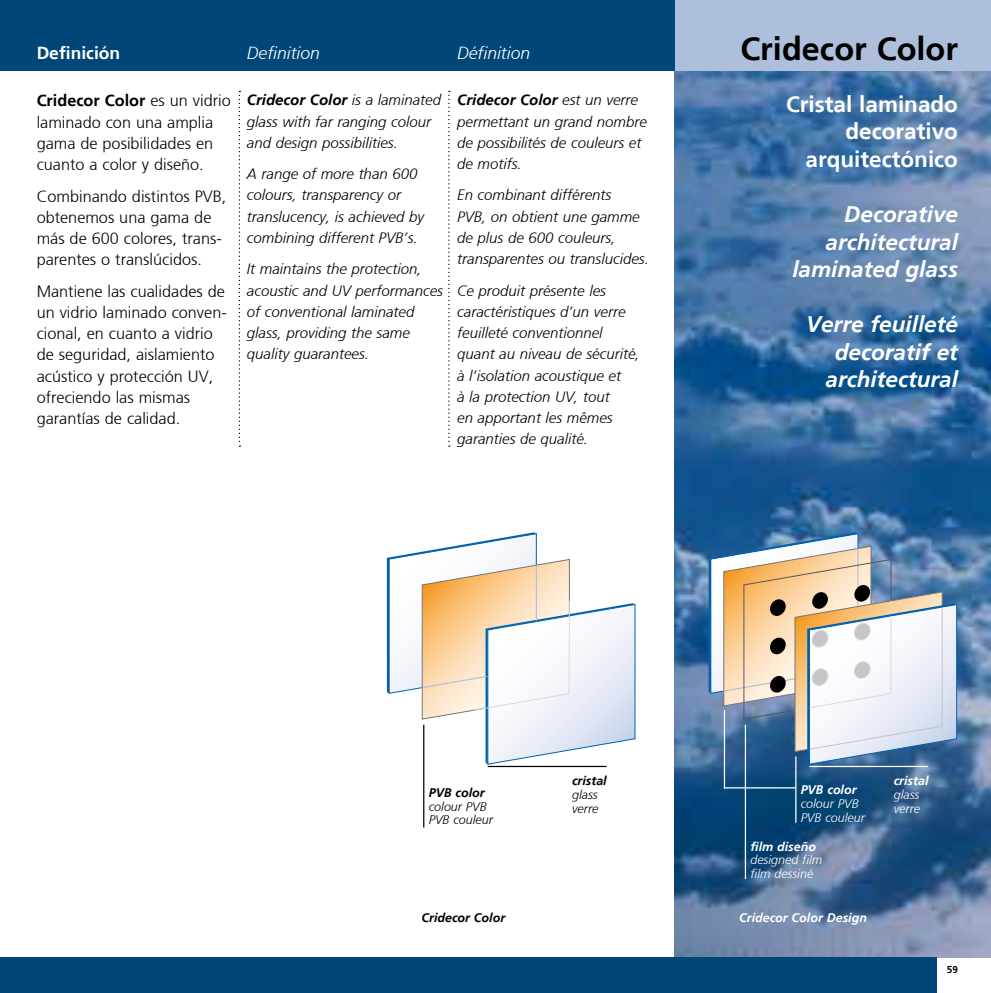
<style>
.page{position:relative;width:991px;height:993px;background:#fff}
.page>*{position:absolute;margin:0;border:0;box-sizing:border-box;transform-origin:0 0}
.t1{font:700 32.5px "Frutiger";color:#000}
.t2{font:italic 700 22.5px/27.5px "Frutiger";color:#fff;text-align:right}
.t3{font:700 22.5px/27.5px "Frutiger";color:#fff;text-align:right}
.t4{font:italic 300 17.5px "Frutiger";color:#fff}
.t5{font:700 17.5px "Frutiger";color:#fff}
.t6{font:300 16.25px/21.2px "Frutiger";color:#000}
.t7{font:italic 300 15px/21.2px "Frutiger";color:#000}
.t8{font:italic 300 12.5px/13.8px "Frutiger";color:#fff}
.t9{font:italic 700 12.5px "Frutiger";color:#fff}
.t10{font:italic 300 12.5px/13.8px "Frutiger";color:#000}
.t11{font:italic 700 12.5px "Frutiger";color:#000}
.t12{font:700 10px "Frutiger";color:#000}
.s1{font-weight:700}
</style>
<div class="page">
<svg style="left:674px;top:71px;width:317px;height:886px;background:#416f9e"></svg>
<div style="left:674px;top:0;width:317px;height:71px;background:#aebfdb"></div>
<div style="left:0;top:957px;width:937px;height:35px;background:#004677"></div>
<div style="left:0;top:0;width:674px;height:71px;background:#004677"></div>
<svg style="left:239px;top:91px;width:1px;height:355px"></svg>
<svg style="left:448px;top:91px;width:2px;height:355px"></svg>
<svg style="left:387px;top:532px;width:248px;height:232px"></svg>
<hr style="left:488px;top:765px;width:119px;height:1px;background:#000">
<hr style="left:423px;top:724px;width:1px;height:103px;background:#000">
<svg style="left:708px;top:532px;width:249px;height:232px"></svg>
<div style="left:854px;top:660px;width:16px;height:18px;background:#c4c6c7;border-radius:8px"></div>
<div style="left:854px;top:660px;width:16px;height:19px;border:1px solid #d9dadb;border-radius:8px"></div>
<div style="left:812px;top:629px;width:16px;height:18px;background:#c4c6c7;border-radius:8px"></div>
<div style="left:812px;top:629px;width:16px;height:18px;border:1px solid #d9dadb;border-radius:8px"></div>
<div style="left:812px;top:668px;width:16px;height:18px;background:#c4c6c7;border-radius:8px"></div>
<div style="left:812px;top:667px;width:16px;height:19px;border:1px solid #d9dadb;border-radius:8px"></div>
<div style="left:854px;top:622px;width:16px;height:18px;background:#c4c6c7;border-radius:8px"></div>
<div style="left:854px;top:622px;width:16px;height:18px;border:1px solid #d9dadb;border-radius:8px"></div>
<svg style="left:770px;top:675px;width:16px;height:18px"></svg>
<hr style="left:809px;top:765px;width:119px;height:1px;background:#fff">
<hr style="left:745px;top:724px;width:1px;height:154px;background:#fff">
<hr style="left:795px;top:756px;width:1px;height:66px;background:#fff">
<hr style="left:724px;top:709px;width:1px;height:79px;background:#fff">
<hr style="left:724px;top:787px;width:72px;height:1px;background:#fff">
<p class="t5" style="left:37px;top:42px;width:85px">Definición</p>
<p class="t4" style="left:247px;top:43px;width:74px">Definition</p>
<p class="t4" style="left:457px;top:43px;width:74px">Définition</p>
<h1 class="t1" style="left:740px;top:30px;width:219px">Cridecor Color</h1>
<p class="t6" style="left:37px;top:90px;width:196px"><span class="s1">Cridecor Color</span> es un vidrio laminado con una amplia gama de posibilidades en cuanto a color y diseño.</p>
<p class="t6" style="left:37px;top:185px;width:191px">Combinando distintos PVB, obtenemos una gama de más de 600 colores, trans&shy;parentes o translúcidos.</p>
<p class="t6" style="left:37px;top:280px;width:192px">Mantiene las cualidades de un vidrio laminado conven&shy;cional, en cuanto a vidrio de seguridad, aislamiento acústico y protección UV, ofreciendo las mismas garantías de calidad.</p>
<p class="t7" style="left:247px;top:89px;width:196px"><span class="s1">Cridecor Color</span> is a laminated glass with far ranging colour and design possibilities.</p>
<p class="t7" style="left:247px;top:163px;width:179px">A range of more than 600 colours, transparency or translucency, is achieved by combining different PVB’s.</p>
<p class="t7" style="left:247px;top:258px;width:198px">It maintains the protection, acoustic and UV performances of conventional laminated glass, providing the same quality guarantees.</p>
<p class="t7" style="left:457px;top:89px;width:191px"><span class="s1">Cridecor Color</span> est un verre permettant un grand nombre de possibilités de couleurs et de motifs.</p>
<p class="t7" style="left:457px;top:184px;width:193px">En combinant différents<br>PVB, on obtient une gamme de plus de 600 couleurs, transparentes ou translucides.</p>
<p class="t7" style="left:457px;top:279px;width:184px">Ce produit présente les caractéristiques d’un verre feuilleté conventionnel quant au niveau de sécurité, à l’isolation acoustique et<br>à la protection UV, tout<br>en apportant les mêmes garanties de qualité.</p>
<h2 class="t3" style="left:786px;top:90px;width:173px">Cristal laminado decorativo arquitectónico</h2>
<h2 class="t2" style="left:792px;top:200px;width:167px">Decorative architectural laminated glass</h2>
<h2 class="t2" style="left:806px;top:310px;width:153px">Verre feuilleté decoratif et architectural</h2>
<p class="t11" style="left:429px;top:785px;width:57px">PVB color</p>
<p class="t10" style="left:429px;top:799px;width:66px">colour PVB<br>PVB couleur</p>
<p class="t11" style="left:421px;top:910px;width:85px">Cridecor Color</p>
<p class="t11" style="left:572px;top:773px;width:36px">cristal</p>
<p class="t10" style="left:572px;top:787px;width:28px">glass verre</p>
<p class="t9" style="left:801px;top:782px;width:57px">PVB color</p>
<p class="t8" style="left:801px;top:796px;width:66px">colour PVB<br>PVB couleur</p>
<p class="t9" style="left:750px;top:838px;width:67px">film diseño</p>
<p class="t8" style="left:750px;top:852px;width:73px">designed film film dessiné</p>
<p class="t9" style="left:739px;top:910px;width:129px">Cridecor Color Design</p>
<p class="t9" style="left:894px;top:773px;width:36px">cristal</p>
<p class="t8" style="left:894px;top:787px;width:28px">glass verre</p>
<p class="t12" style="left:947px;top:963px;width:13px">59</p>
</div>
